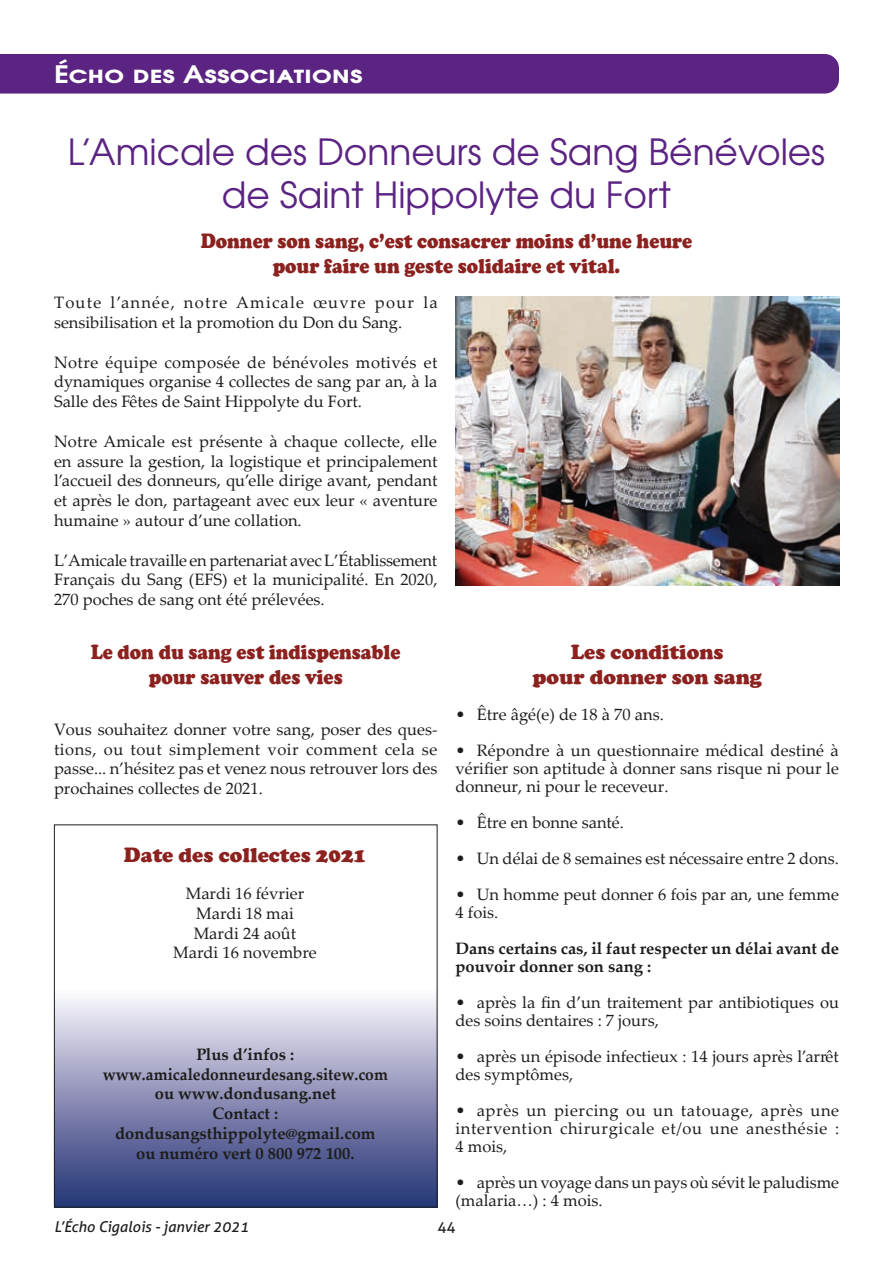
<style>
.page{position:relative;width:893px;height:1263px;background:#fff}
.page>*{position:absolute;margin:0;border:0;box-sizing:border-box;transform-origin:0 0}
.t1{font:36px/43.2px "Te X Gyre Adventor";color:#5c2482;text-align:center}
.t2{font:700 24px "Te X Gyre Adventor";color:#fff;scale:1.2 1}
.t3{font:900 21px/25.2px "Cooper";color:#8c221f;text-align:center;scale:.9 1}
.t4{font:900 21px/25.2px "Cooper";color:#8c221f;text-align:center}
.t5{font:16.5px/19.8px "Palatino Linotype";color:#1d1d1b;text-align:justify}
.t6{font:700 16.5px/19.8px "Palatino Linotype";color:#1d1d1b;text-align:center}
.t7{font:italic 15px "Aller";color:#1d1d1b}
.t8{font:15px "Aller";color:#1d1d1b}
</style>
<div class="page">
<svg style="left:56px;top:998px;width:379px;height:207px;background:#8b8fb6"></svg>
<div style="left:54px;top:824px;width:383px;height:383px;border:1px solid #1d1d1b"></div>
<img style="left:455px;top:296px;width:384px;height:289px">
<div style="left:0;top:54px;width:839px;height:40px;background:#5c2482"></div>
<h2 class="t2" style="left:54px;top:53px;width:259px">Écho des Associations</h2>
<h1 class="t1" style="left:68px;top:128px;width:759px">L’Amicale des Donneurs de Sang Bénévoles de Saint Hippolyte du Fort</h1>
<p class="t3" style="left:201px;top:228px;width:548px">Donner son sang, c’est consacrer moins d’une heure pour faire un geste solidaire et vital.</p>
<p class="t5" style="left:54px;top:292px;width:385px">Toute l’année, notre Amicale œuvre pour la sensibilisation et la promotion du Don du Sang.</p>
<p class="t5" style="left:54px;top:351px;width:385px">Notre équipe composée de bénévoles motivés et dynamiques organise 4 collectes de sang par an, à la Salle des Fêtes de Saint Hippolyte du Fort.</p>
<p class="t5" style="left:54px;top:431px;width:385px">Notre Amicale est présente à chaque collecte, elle en assure la gestion, la logistique et principalement l’accueil des donneurs, qu’elle dirige avant, pendant et après le don, partageant avec eux leur « aventure humaine » autour d’une collation.</p>
<p class="t5" style="left:54px;top:549px;width:385px">L’Amicale travaille en partenariat avec L’Établissement Français du Sang (EFS) et la municipalité. En 2020, 270 poches de sang ont été prélevées.</p>
<p class="t3" style="left:91px;top:639px;width:345px">Le don du sang est indispensable pour sauver des vies</p>
<p class="t5" style="left:54px;top:718px;width:385px">Vous souhaitez donner votre sang, poser des ques&shy;tions, ou tout simplement voir comment cela se passe... n’hésitez pas et venez nous retrouver lors des prochaines collectes de 2021.</p>
<p class="t4" style="left:124px;top:842px;width:244px">Date des collectes 2021</p>
<p class="t5" style="left:173px;top:883px;width:145px;text-align:center">Mardi 16 février<br>Mardi 18 mai<br>Mardi 24 août<br>Mardi 16 novembre</p>
<p class="t6" style="left:103px;top:1044px;width:287px">Plus d’infos : www.amicaledonneurdesang.sitew.com ou www.dondusang.net<br>Contact : dondusangsthippolyte@gmail.com<br>ou numéro vert 0 800 972 100.</p>
<p class="t4" style="left:532px;top:639px;width:231px">Les conditions<br>pour donner son sang</p>
<p class="t5" style="left:455px;top:704px;width:210px">• Être âgé(e) de 18 à 70 ans.</p>
<p class="t5" style="left:455px;top:741px;width:385px;line-height:18px">• Répondre à un questionnaire médical destiné à vérifier son aptitude à donner sans risque ni pour le donneur, ni pour le receveur.</p>
<p class="t5" style="left:455px;top:812px;width:170px">• Être en bonne santé.</p>
<p class="t5" style="left:455px;top:848px;width:385px">• Un délai de 8 semaines est nécessaire entre 2 dons.</p>
<p class="t5" style="left:455px;top:885px;width:385px;line-height:18px">• Un homme peut donner 6 fois par an, une femme<br>4 fois.</p>
<p class="t6" style="left:455px;top:939px;width:385px;line-height:18px;text-align:left">Dans certains cas, il faut respecter un délai avant de pouvoir donner son sang :</p>
<p class="t5" style="left:455px;top:993px;width:385px;line-height:18px">• après la fin d’un traitement par antibiotiques ou des soins dentaires : 7 jours,</p>
<p class="t5" style="left:455px;top:1047px;width:385px;line-height:18px">• après un épisode infectieux : 14 jours après l’arrêt des symptômes,</p>
<p class="t5" style="left:455px;top:1101px;width:385px;line-height:18px">• après un piercing ou un tatouage, après une intervention chirurgicale et/ou une anesthésie :<br>4 mois,</p>
<p class="t5" style="left:455px;top:1173px;width:385px;line-height:18px">• après un voyage dans un pays où sévit le paludisme (malaria…) : 4 mois.</p>
<p class="t7" style="left:54px;top:1217px;width:196px">L’Écho Cigalois - janvier 2021</p>
<p class="t8" style="left:437px;top:1217px;width:19px">44</p>
</div>
